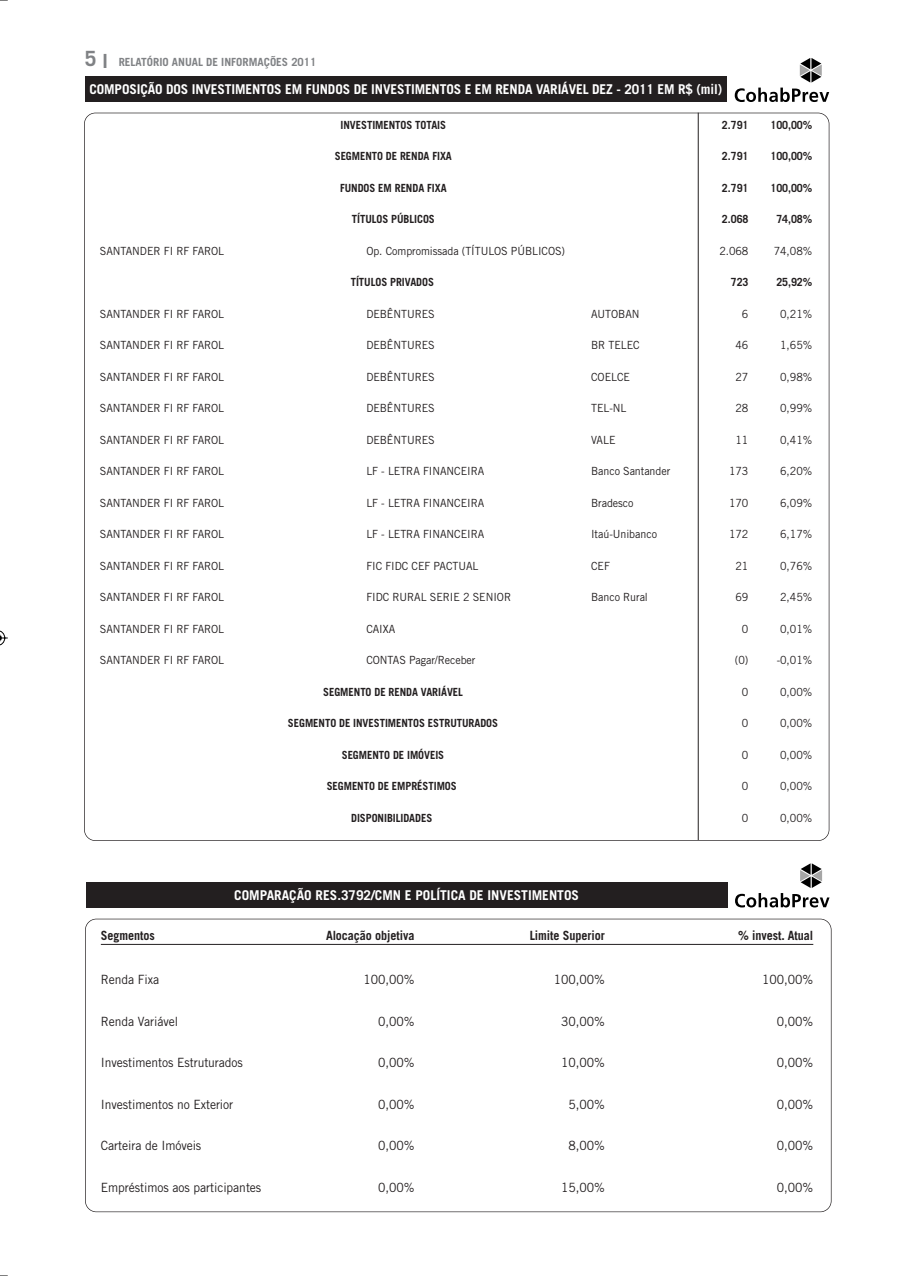
<style>
.page{position:relative;width:923px;height:1276px;background:#fff}
.page>*{position:absolute;margin:0;border:0;box-sizing:border-box;transform-origin:0 0}
.t1{font:700 13.5px "Trade Gothic";letter-spacing:-.01em;color:#fff}
.t2{font:12.75px "Trade Gothic";letter-spacing:-.005em;color:#231f20;scale:.95 1}
.t3{font:700 12.75px "Trade Gothic";letter-spacing:-.005em;color:#231f20;scale:.95 1}
.t4{font:11.25px "Trade Gothic";letter-spacing:-.005em;color:#231f20;scale:.95 1}
.t5{font:700 11.25px "Trade Gothic";letter-spacing:-.005em;color:#231f20;scale:.95 1}
.t6{font:700 11.25px "Trade Gothic";color:#808285}
.s1{font-size:21px}
.s2{font-size:19.5px}
</style>
<div class="page">
<div style="left:85px;top:77px;width:641px;height:25px;background:#231f20"></div>
<hr style="left:698px;top:113px;width:1px;height:727px;background:#231f20">
<hr style="left:101px;top:944px;width:712px;height:1px;background:#231f20">
<div style="left:86px;top:882px;width:641px;height:26px;background:#231f20"></div>
<svg style="left:734px;top:58px;width:95px;height:44px"></svg>
<svg style="left:735px;top:863px;width:94px;height:44px"></svg>
<svg style="left:0;top:630px;width:8px;height:16px"></svg>
<p class="t6" style="left:85px;top:58px;width:233px"><span class="s1">5</span> <span class="s2">I</span> RELATÓRIO ANUAL DE INFORMAÇÕES 2011</p>
<p class="t1" style="left:89px;top:85px;width:634px">COMPOSIÇÃO DOS INVESTIMENTOS EM FUNDOS DE INVESTIMENTOS E EM RENDA VARIÁVEL DEZ - 2011 EM R$ (mil)</p>
<p class="t5" style="left:340px;top:121px;width:113px">INVESTIMENTOS TOTAIS</p>
<p class="t5" style="left:722px;top:121px;width:29px">2.791</p>
<p class="t5" style="left:770px;top:121px;width:46px">100,00%</p>
<p class="t5" style="left:335px;top:152px;width:125px">SEGMENTO DE RENDA FIXA</p>
<p class="t5" style="left:722px;top:152px;width:29px">2.791</p>
<p class="t5" style="left:770px;top:152px;width:46px">100,00%</p>
<p class="t5" style="left:340px;top:184px;width:114px">FUNDOS EM RENDA FIXA</p>
<p class="t5" style="left:722px;top:184px;width:29px">2.791</p>
<p class="t5" style="left:770px;top:184px;width:46px">100,00%</p>
<p class="t5" style="left:352px;top:215px;width:89px">TÍTULOS PÚBLICOS</p>
<p class="t5" style="left:722px;top:215px;width:29px">2.068</p>
<p class="t5" style="left:776px;top:215px;width:39px">74,08%</p>
<p class="t4" style="left:100px;top:247px;width:132px">SANTANDER FI RF FAROL</p>
<p class="t4" style="left:366px;top:247px;width:211px">Op. Compromissada (TÍTULOS PÚBLICOS)</p>
<p class="t4" style="left:719px;top:247px;width:32px">2.068</p>
<p class="t4" style="left:773px;top:247px;width:42px">74,08%</p>
<p class="t5" style="left:351px;top:278px;width:89px">TÍTULOS PRIVADOS</p>
<p class="t5" style="left:731px;top:278px;width:20px">723</p>
<p class="t5" style="left:776px;top:278px;width:39px">25,92%</p>
<p class="t4" style="left:100px;top:310px;width:132px">SANTANDER FI RF FAROL</p>
<p class="t4" style="left:366px;top:310px;width:74px">DEBÊNTURES</p>
<p class="t4" style="left:591px;top:310px;width:52px">AUTOBAN</p>
<p class="t4" style="left:742px;top:310px;width:8px">6</p>
<p class="t4" style="left:780px;top:310px;width:35px">0,21%</p>
<p class="t4" style="left:100px;top:341px;width:132px">SANTANDER FI RF FAROL</p>
<p class="t4" style="left:366px;top:341px;width:74px">DEBÊNTURES</p>
<p class="t4" style="left:591px;top:341px;width:53px">BR TELEC</p>
<p class="t4" style="left:735px;top:341px;width:15px">46</p>
<p class="t4" style="left:780px;top:341px;width:35px">1,65%</p>
<p class="t4" style="left:100px;top:373px;width:132px">SANTANDER FI RF FAROL</p>
<p class="t4" style="left:366px;top:373px;width:74px">DEBÊNTURES</p>
<p class="t4" style="left:591px;top:373px;width:42px">COELCE</p>
<p class="t4" style="left:735px;top:373px;width:15px">27</p>
<p class="t4" style="left:780px;top:373px;width:35px">0,98%</p>
<p class="t4" style="left:100px;top:404px;width:132px">SANTANDER FI RF FAROL</p>
<p class="t4" style="left:366px;top:404px;width:74px">DEBÊNTURES</p>
<p class="t4" style="left:591px;top:404px;width:39px">TEL-NL</p>
<p class="t4" style="left:735px;top:404px;width:15px">28</p>
<p class="t4" style="left:780px;top:404px;width:35px">0,99%</p>
<p class="t4" style="left:100px;top:436px;width:132px">SANTANDER FI RF FAROL</p>
<p class="t4" style="left:366px;top:436px;width:74px">DEBÊNTURES</p>
<p class="t4" style="left:591px;top:436px;width:27px">VALE</p>
<p class="t4" style="left:735px;top:436px;width:15px">11</p>
<p class="t4" style="left:780px;top:436px;width:35px">0,41%</p>
<p class="t4" style="left:100px;top:467px;width:132px">SANTANDER FI RF FAROL</p>
<p class="t4" style="left:366px;top:467px;width:126px">LF - LETRA FINANCEIRA</p>
<p class="t4" style="left:591px;top:467px;width:85px">Banco Santander</p>
<p class="t4" style="left:729px;top:467px;width:22px">173</p>
<p class="t4" style="left:780px;top:467px;width:35px">6,20%</p>
<p class="t4" style="left:100px;top:499px;width:132px">SANTANDER FI RF FAROL</p>
<p class="t4" style="left:366px;top:499px;width:126px">LF - LETRA FINANCEIRA</p>
<p class="t4" style="left:591px;top:499px;width:46px">Bradesco</p>
<p class="t4" style="left:729px;top:499px;width:22px">170</p>
<p class="t4" style="left:780px;top:499px;width:35px">6,09%</p>
<p class="t4" style="left:100px;top:530px;width:132px">SANTANDER FI RF FAROL</p>
<p class="t4" style="left:366px;top:530px;width:126px">LF - LETRA FINANCEIRA</p>
<p class="t4" style="left:591px;top:530px;width:71px">Itaú-Unibanco</p>
<p class="t4" style="left:729px;top:530px;width:22px">172</p>
<p class="t4" style="left:780px;top:530px;width:35px">6,17%</p>
<p class="t4" style="left:100px;top:561px;width:132px">SANTANDER FI RF FAROL</p>
<p class="t4" style="left:366px;top:561px;width:119px">FIC FIDC CEF PACTUAL</p>
<p class="t4" style="left:591px;top:561px;width:21px">CEF</p>
<p class="t4" style="left:735px;top:561px;width:15px">21</p>
<p class="t4" style="left:780px;top:561px;width:35px">0,76%</p>
<p class="t4" style="left:100px;top:593px;width:132px">SANTANDER FI RF FAROL</p>
<p class="t4" style="left:366px;top:593px;width:154px">FIDC RURAL SERIE 2 SENIOR</p>
<p class="t4" style="left:591px;top:593px;width:61px">Banco Rural</p>
<p class="t4" style="left:735px;top:593px;width:15px">69</p>
<p class="t4" style="left:780px;top:593px;width:35px">2,45%</p>
<p class="t4" style="left:100px;top:624px;width:132px">SANTANDER FI RF FAROL</p>
<p class="t4" style="left:366px;top:624px;width:32px">CAIXA</p>
<p class="t4" style="left:742px;top:624px;width:8px">0</p>
<p class="t4" style="left:780px;top:624px;width:35px">0,01%</p>
<p class="t4" style="left:100px;top:656px;width:132px">SANTANDER FI RF FAROL</p>
<p class="t4" style="left:366px;top:656px;width:116px">CONTAS Pagar/Receber</p>
<p class="t4" style="left:735px;top:656px;width:16px">(0)</p>
<p class="t4" style="left:776px;top:656px;width:39px">-0,01%</p>
<p class="t5" style="left:323px;top:687px;width:148px">SEGMENTO DE RENDA VARIÁVEL</p>
<p class="t4" style="left:742px;top:687px;width:8px">0</p>
<p class="t4" style="left:780px;top:687px;width:35px">0,00%</p>
<p class="t5" style="left:288px;top:719px;width:223px">SEGMENTO DE INVESTIMENTOS ESTRUTURADOS</p>
<p class="t4" style="left:742px;top:719px;width:8px">0</p>
<p class="t4" style="left:780px;top:719px;width:35px">0,00%</p>
<p class="t5" style="left:342px;top:750px;width:109px">SEGMENTO DE IMÓVEIS</p>
<p class="t4" style="left:742px;top:750px;width:8px">0</p>
<p class="t4" style="left:780px;top:750px;width:35px">0,00%</p>
<p class="t5" style="left:327px;top:782px;width:138px">SEGMENTO DE EMPRÉSTIMOS</p>
<p class="t4" style="left:742px;top:782px;width:8px">0</p>
<p class="t4" style="left:780px;top:782px;width:35px">0,00%</p>
<p class="t5" style="left:351px;top:813px;width:87px">DISPONIBILIDADES</p>
<p class="t4" style="left:742px;top:813px;width:8px">0</p>
<p class="t4" style="left:780px;top:813px;width:35px">0,00%</p>
<p class="t1" style="left:234px;top:890px;width:346px">COMPARAÇÃO RES.3792/CMN E POLÍTICA DE INVESTIMENTOS</p>
<p class="t3" style="left:101px;top:930px;width:58px">Segmentos</p>
<p class="t3" style="left:326px;top:930px;width:95px">Alocação objetiva</p>
<p class="t3" style="left:529px;top:930px;width:81px">Limite Superior</p>
<p class="t3" style="left:738px;top:930px;width:81px">% invest. Atual</p>
<p class="t2" style="left:101px;top:975px;width:63px">Renda Fixa</p>
<p class="t2" style="left:363px;top:975px;width:55px">100,00%</p>
<p class="t2" style="left:554px;top:975px;width:55px">100,00%</p>
<p class="t2" style="left:762px;top:975px;width:55px">100,00%</p>
<p class="t2" style="left:101px;top:1016px;width:83px">Renda Variável</p>
<p class="t2" style="left:378px;top:1016px;width:40px">0,00%</p>
<p class="t2" style="left:561px;top:1016px;width:48px">30,00%</p>
<p class="t2" style="left:777px;top:1016px;width:40px">0,00%</p>
<p class="t2" style="left:101px;top:1058px;width:151px">Investimentos Estruturados</p>
<p class="t2" style="left:378px;top:1058px;width:40px">0,00%</p>
<p class="t2" style="left:561px;top:1058px;width:48px">10,00%</p>
<p class="t2" style="left:777px;top:1058px;width:40px">0,00%</p>
<p class="t2" style="left:101px;top:1099px;width:141px">Investimentos no Exterior</p>
<p class="t2" style="left:378px;top:1099px;width:40px">0,00%</p>
<p class="t2" style="left:568px;top:1099px;width:40px">5,00%</p>
<p class="t2" style="left:777px;top:1099px;width:40px">0,00%</p>
<p class="t2" style="left:101px;top:1141px;width:107px">Carteira de Imóveis</p>
<p class="t2" style="left:378px;top:1141px;width:40px">0,00%</p>
<p class="t2" style="left:568px;top:1141px;width:40px">8,00%</p>
<p class="t2" style="left:777px;top:1141px;width:40px">0,00%</p>
<p class="t2" style="left:101px;top:1182px;width:170px">Empréstimos aos participantes</p>
<p class="t2" style="left:378px;top:1182px;width:40px">0,00%</p>
<p class="t2" style="left:561px;top:1182px;width:48px">15,00%</p>
<p class="t2" style="left:777px;top:1182px;width:40px">0,00%</p>
</div>
